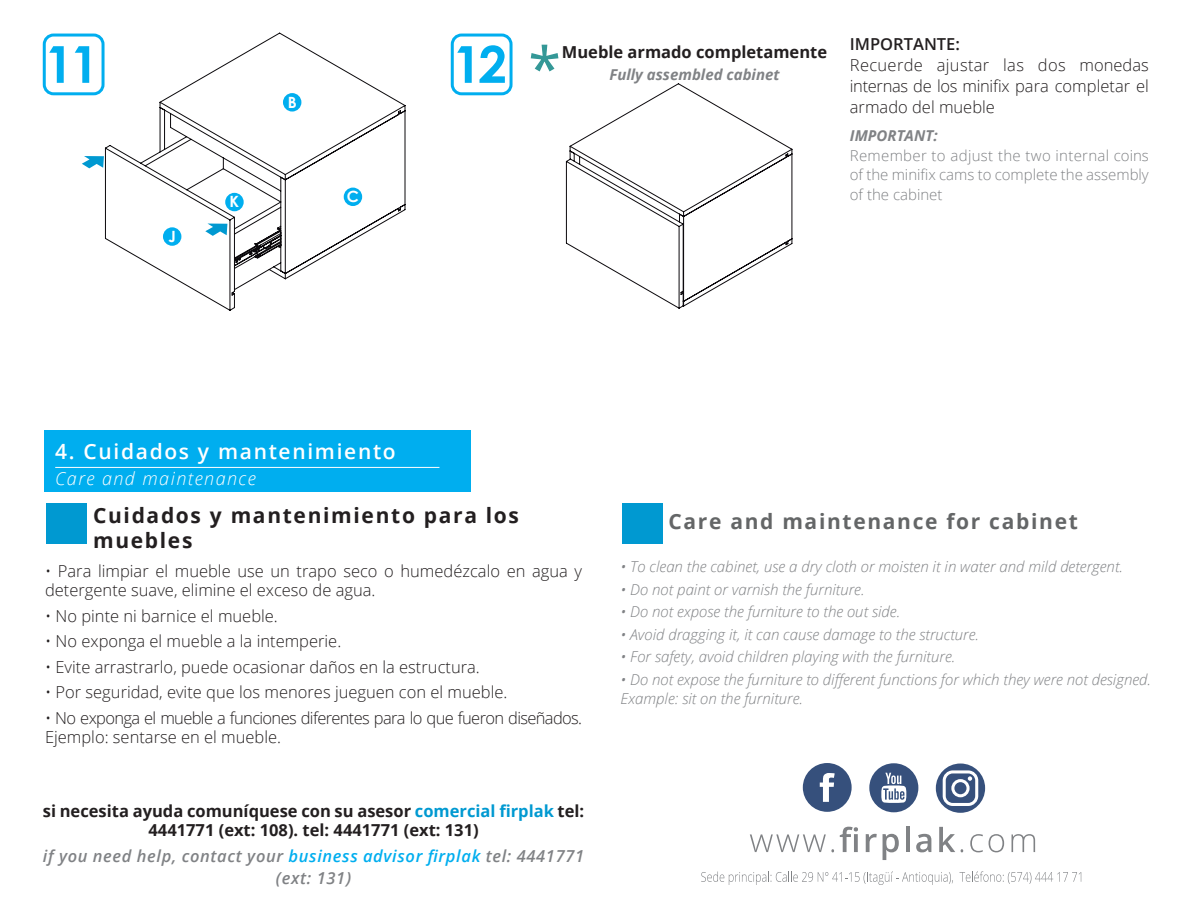
<style>
.page{position:relative;width:1188px;height:918px;background:#fff}
.page>*{position:absolute;margin:0;border:0;box-sizing:border-box;transform-origin:0 0}
.t1{font:700 51px "Century Gothic";color:#00aeef}
.t2{font:700 21px/25.5px "Open Sans";letter-spacing:.08em;color:#231f20}
.t3{font:700 21px "Open Sans";letter-spacing:.08em;color:#646667}
.t4{font:600 21px "Open Sans";letter-spacing:.08em;color:#fff}
.t5{font:italic 300 18px "Open Sans";letter-spacing:.08em;color:#fff}
.t6{font:300 16.5px/21px "Open Sans";color:#231f20}
.t7{font:700 16.5px/19.5px "Open Sans";color:#231f20;text-align:center}
.t8{font:300 16.5px/19.5px "Open Sans";letter-spacing:-.04em;color:#231f20}
.t9{font:italic 600 16.5px/22.5px "Open Sans";letter-spacing:.04em;color:#808285;text-align:center}
.t10{font:600 16.5px "Open Sans";color:#231f20}
.t11{font:700 15.45px "Century Gothic";color:#fff}
.t12{font:italic 300 15px/19.5px "Open Sans";color:#808285}
.t13{font:300 15px/19.5px "Open Sans";color:#808285;text-align:justify}
.t14{font:italic 700 15px "Open Sans";color:#808285}
.s1{color:#0099d1}
.s2{color:#00aeef}
</style>
<div class="page">
<div style="left:45px;top:431px;width:426px;height:61px;background:#00aeef"></div>
<hr style="left:55px;top:467px;width:384px;height:1px;background:#fff">
<div style="left:47px;top:504px;width:40px;height:40px;background:#0099d1"></div>
<div style="left:622px;top:504px;width:41px;height:40px;background:#0099d1"></div>
<div style="left:451px;top:34px;width:62px;height:61px;border:3px solid #00aeef;border-radius:9px"></div>
<div style="left:43px;top:34px;width:62px;height:61px;border:3px solid #00aeef;border-radius:9px"></div>
<svg style="left:104px;top:32px;width:302px;height:279px"></svg>
<div style="left:163px;top:227px;width:18px;height:19px;background:#00aeef;border-radius:50%"></div>
<div style="left:225px;top:193px;width:19px;height:18px;background:#00aeef;border-radius:50%"></div>
<div style="left:283px;top:93px;width:18px;height:19px;background:#00aeef;border-radius:50%"></div>
<div style="left:344px;top:188px;width:18px;height:18px;background:#00aeef;border-radius:50%"></div>
<svg style="left:82px;top:156px;width:22px;height:12px"></svg>
<svg style="left:205px;top:224px;width:22px;height:12px"></svg>
<svg style="left:565px;top:83px;width:228px;height:226px"></svg>
<svg style="left:530px;top:44px;width:29px;height:28px"></svg>
<div style="left:936px;top:764px;width:49px;height:49px;background:#36507c;border-radius:25px"></div>
<svg style="left:943px;top:770px;width:35px;height:36px"></svg>
<svg style="left:750px;top:834px;width:84px;height:18px"></svg>
<svg style="left:840px;top:827px;width:18px;height:25px"></svg>
<svg style="left:866px;top:834px;width:11px;height:18px"></svg>
<svg style="left:883px;top:834px;width:16px;height:26px"></svg>
<hr style="left:906px;top:827px;width:4px;height:25px;background:#808285">
<svg style="left:916px;top:834px;width:15px;height:18px"></svg>
<svg style="left:939px;top:827px;width:16px;height:25px"></svg>
<svg style="left:970px;top:834px;width:13px;height:18px"></svg>
<svg style="left:989px;top:834px;width:15px;height:18px"></svg>
<svg style="left:1012px;top:834px;width:23px;height:18px"></svg>
<svg style="left:701px;top:871px;width:252px;height:14px"></svg>
<svg style="left:959px;top:871px;width:122px;height:13px"></svg>
<div style="left:869px;top:763px;width:49px;height:49px;background:#36507c;border-radius:24px"></div>
<svg style="left:881px;top:773px;width:25px;height:30px"></svg>
<div style="left:803px;top:763px;width:49px;height:49px;background:#36507c;border-radius:24px"></div>
<svg style="left:820px;top:773px;width:15px;height:29px"></svg>
<h1 class="t1" style="left:45px;top:26px;width:56px">11</h1>
<h1 class="t1" style="left:453px;top:26px;width:56px">12</h1>
<p class="t11" style="left:168px;top:224px;width:9px">J</p>
<p class="t11" style="left:230px;top:190px;width:11px">K</p>
<p class="t11" style="left:288px;top:90px;width:11px">B</p>
<p class="t11" style="left:347px;top:185px;width:14px">C</p>
<p class="t7" style="left:562px;top:42px;width:267px">Mueble armado completamente</p>
<p class="t14" style="left:609px;top:64px;width:172px">Fully assembled cabinet</p>
<p class="t10" style="left:850px;top:32px;width:112px">IMPORTANTE:</p>
<p class="t6" style="left:850px;top:54px;width:301px;text-align:justify">Recuerde ajustar las dos monedas internas de los minifix para completar el armado del mueble</p>
<p class="t14" style="left:850px;top:125px;width:89px">IMPORTANT:</p>
<p class="t13" style="left:850px;top:145px;width:301px">Remember to adjust the two internal coins of the minifix cams to complete the assembly of the cabinet</p>
<p class="t4" style="left:55px;top:437px;width:342px">4. Cuidados y mantenimiento</p>
<p class="t5" style="left:55px;top:466px;width:202px">Care and maintenance</p>
<p class="t2" style="left:93px;top:502px;width:428px">Cuidados y mantenimiento para los muebles</p>
<p class="t3" style="left:669px;top:506px;width:411px">Care and maintenance for cabinet</p>
<p class="t6" style="left:45px;top:561px;width:539px;line-height:19.5px">• Para limpiar el mueble use un trapo seco o humedézcalo en agua y detergente suave, elimine el exceso de agua.</p>
<p class="t6" style="left:45px;top:605px;width:234px">• No pinte ni barnice el mueble.</p>
<p class="t6" style="left:45px;top:631px;width:298px">• No exponga el mueble a la intemperie.</p>
<p class="t6" style="left:45px;top:656px;width:436px">• Evite arrastrarlo, puede ocasionar daños en la estructura.</p>
<p class="t6" style="left:45px;top:682px;width:464px">• Por seguridad, evite que los menores jueguen con el mueble.</p>
<p class="t8" style="left:45px;top:708px;width:539px">• No exponga el mueble a funciones diferentes para lo que fueron diseñados.<br>Ejemplo: sentarse en el mueble.</p>
<p class="t7" style="left:43px;top:801px;width:543px">si necesita ayuda comuníquese con su asesor <span class="s1">comercial firplak</span> tel:<br>4441771 (ext: 108). tel: 4441771 (ext: 131)</p>
<p class="t9" style="left:43px;top:844px;width:543px">if you need help, contact your <span class="s2">business advisor firplak</span> tel: 4441771 (ext: 131)</p>
<p class="t12" style="left:621px;top:557px;width:504px">• To clean the cabinet, use a dry cloth or moisten it in water and mild detergent.</p>
<p class="t12" style="left:621px;top:579px;width:246px">• Do not paint or varnish the furniture.</p>
<p class="t12" style="left:621px;top:602px;width:281px">• Do not expose the furniture to the out side.</p>
<p class="t12" style="left:621px;top:624px;width:360px">• Avoid dragging it, it can cause damage to the structure.</p>
<p class="t12" style="left:621px;top:647px;width:336px">• For safety, avoid children playing with the furniture.</p>
<p class="t12" style="left:621px;top:669px;width:532px">• Do not expose the furniture to different functions for which they were not designed.<br>Example: sit on the furniture.</p>
</div>
